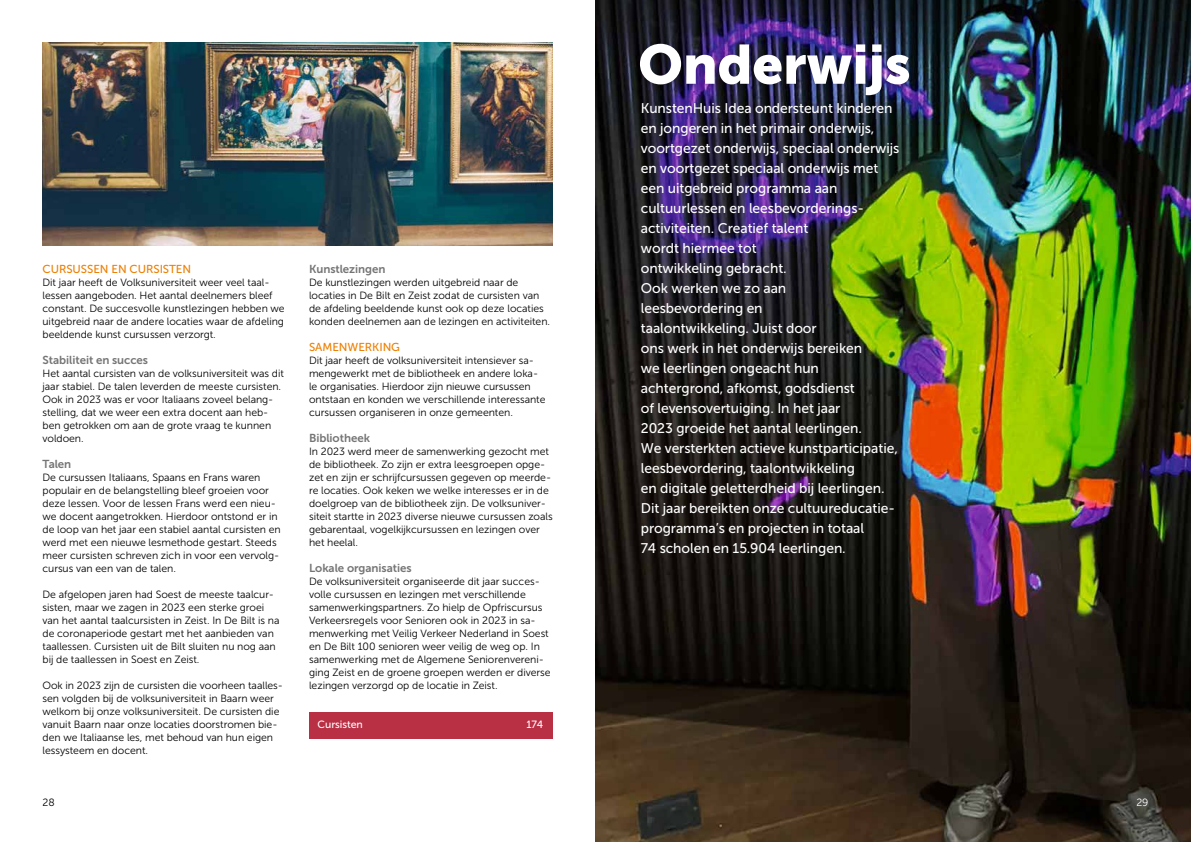
<style>
.page{position:relative;width:1191px;height:842px;background:#fff}
.page>*{position:absolute;margin:0;border:0;box-sizing:border-box;transform-origin:0 0}
.t1{font:55px "Museo Sans 900";letter-spacing:-.005em;color:#fff}
.t2{font:14px/20px "Museo Sans 500";letter-spacing:-.005em;color:#fff}
.t3{font:11.5px "Museo Sans 700";letter-spacing:-.005em;color:#747574}
.t4{font:11.5px "Museo Sans 500";letter-spacing:-.005em;color:#ed7f00}
.t5{font:10.5px/13px "Museo Sans 300";letter-spacing:-.005em;color:#000}
.t6{font:10.5px "Museo Sans 500";letter-spacing:-.005em;color:#fff}
.t7{font:10.5px "Museo Sans 300";color:#fff}
</style>
<div class="page">
<img style="left:595px;top:0;width:596px;height:842px">
<div style="left:309px;top:713px;width:244px;height:26px;background:#b92f44"></div>
<div style="left:634px;top:38px;width:281px;height:63px;background:#000;opacity:.3"></div>
<img style="left:43px;top:43px;width:510px;height:202px">
<p class="t4" style="left:43px;top:263px;width:150px">CURSUSSEN EN CURSISTEN</p>
<p class="t5" style="left:43px;top:276px;width:244px">Dit jaar heeft de Volksuniversiteit weer veel taal&shy;lessen aangeboden. Het aantal deelnemers bleef constant. De succesvolle kunstlezingen hebben we uitgebreid naar de andere locaties waar de afdeling beeldende kunst cursussen verzorgt.</p>
<p class="t3" style="left:43px;top:354px;width:107px">Stabiliteit en succes</p>
<p class="t5" style="left:43px;top:367px;width:243px">Het aantal cursisten van de volksuniversiteit was dit jaar stabiel. De talen leverden de meeste cursisten.<br>Ook in 2023 was er voor Italiaans zoveel belang&shy;stelling, dat we weer een extra docent aan heb&shy;ben getrokken om aan de grote vraag te kunnen voldoen.</p>
<p class="t3" style="left:43px;top:458px;width:30px">Talen</p>
<p class="t5" style="left:43px;top:471px;width:240px">De cursussen Italiaans, Spaans en Frans waren populair en de belangstelling bleef groeien voor deze lessen. Voor de lessen Frans werd een nieu&shy;we docent aangetrokken. Hierdoor ontstond er in de loop van het jaar een stabiel aantal cursisten en werd met een nieuwe lesmethode gestart. Steeds meer cursisten schreven zich in voor een vervolg&shy;cursus van een van de talen.</p>
<p class="t5" style="left:43px;top:588px;width:238px">De afgelopen jaren had Soest de meeste taalcur&shy;sisten, maar we zagen in 2023 een sterke groei van het aantal taalcursisten in Zeist. In De Bilt is na de coronaperiode gestart met het aanbieden van taallessen. Cursisten uit de Bilt sluiten nu nog aan bij de taallessen in Soest en Zeist.</p>
<p class="t5" style="left:43px;top:679px;width:242px">Ook in 2023 zijn de cursisten die voorheen taalles&shy;sen volgden bij de volksuniversiteit in Baarn weer welkom bij onze volksuniversiteit. De cursisten die vanuit Baarn naar onze locaties doorstromen bie&shy;den we Italiaanse les, met behoud van hun eigen lessysteem en docent.</p>
<p class="t3" style="left:309px;top:263px;width:78px">Kunstlezingen</p>
<p class="t5" style="left:309px;top:276px;width:242px">De kunstlezingen werden uitgebreid naar de locaties in De Bilt en Zeist zodat de cursisten van de afdeling beeldende kunst ook op deze locaties konden deelnemen aan de lezingen en activiteiten.</p>
<p class="t4" style="left:309px;top:341px;width:92px">SAMENWERKING</p>
<p class="t5" style="left:309px;top:354px;width:238px">Dit jaar heeft de volksuniversiteit intensiever sa&shy;mengewerkt met de bibliotheek en andere loka&shy;le organisaties. Hierdoor zijn nieuwe cursussen ontstaan en konden we verschillende interessante cursussen organiseren in onze gemeenten.</p>
<p class="t3" style="left:309px;top:432px;width:62px">Bibliotheek</p>
<p class="t5" style="left:309px;top:445px;width:245px">In 2023 werd meer de samenwerking gezocht met de bibliotheek. Zo zijn er extra leesgroepen opge&shy;zet en zijn er schrijfcursussen gegeven op meerde&shy;re locaties. Ook keken we welke interesses er in de doelgroep van de bibliotheek zijn. De volksuniver&shy;siteit startte in 2023 diverse nieuwe cursussen zoals gebarentaal, vogelkijkcursussen en lezingen over het heelal.</p>
<p class="t3" style="left:309px;top:562px;width:104px">Lokale organisaties</p>
<p class="t5" style="left:309px;top:575px;width:243px">De volksuniversiteit organiseerde dit jaar succes&shy;volle cursussen en lezingen met verschillende samenwerkingspartners. Zo hielp de Opfriscursus Verkeersregels voor Senioren ook in 2023 in sa&shy;menwerking met Veilig Verkeer Nederland in Soest en De Bilt 100 senioren weer veilig de weg op. In samenwerking met de Algemene Seniorenvereni&shy;ging Zeist en de groene groepen werden er diverse lezingen verzorgd op de locatie in Zeist.</p>
<p class="t6" style="left:317px;top:719px;width:47px">Cursisten</p>
<p class="t6" style="left:526px;top:719px;width:18px">174</p>
<h1 class="t1" style="left:638px;top:33px;width:274px">Onderwijs</h1>
<p class="t2" style="left:641px;top:98px;width:260px">KunstenHuis Idea ondersteunt kinderen en jongeren in het primair onderwijs, voortgezet onderwijs, speciaal onderwijs en voortgezet speciaal onderwijs met een uitgebreid programma aan cultuurlessen en leesbevorderings&shy;activiteiten. Creatief talent<br>wordt hiermee tot<br>ontwikkeling gebracht.<br>Ook werken we zo aan<br>leesbevordering en<br>taalontwikkeling. Juist door<br>ons werk in het onderwijs bereiken<br>we leerlingen ongeacht hun achtergrond, afkomst, godsdienst<br>of levensovertuiging. In het jaar<br>2023 groeide het aantal leerlingen.<br>We versterkten actieve kunstparticipatie, leesbevordering, taalontwikkeling<br>en digitale geletterdheid bij leerlingen.<br>Dit jaar bereikten onze cultuureducatie&shy;programma’s en projecten in totaal<br>74 scholen en 15.904 leerlingen.</p>
<p class="t5" style="left:43px;top:796px;width:14px">28</p>
<p class="t7" style="left:1136px;top:797px;width:14px">29</p>
</div>
